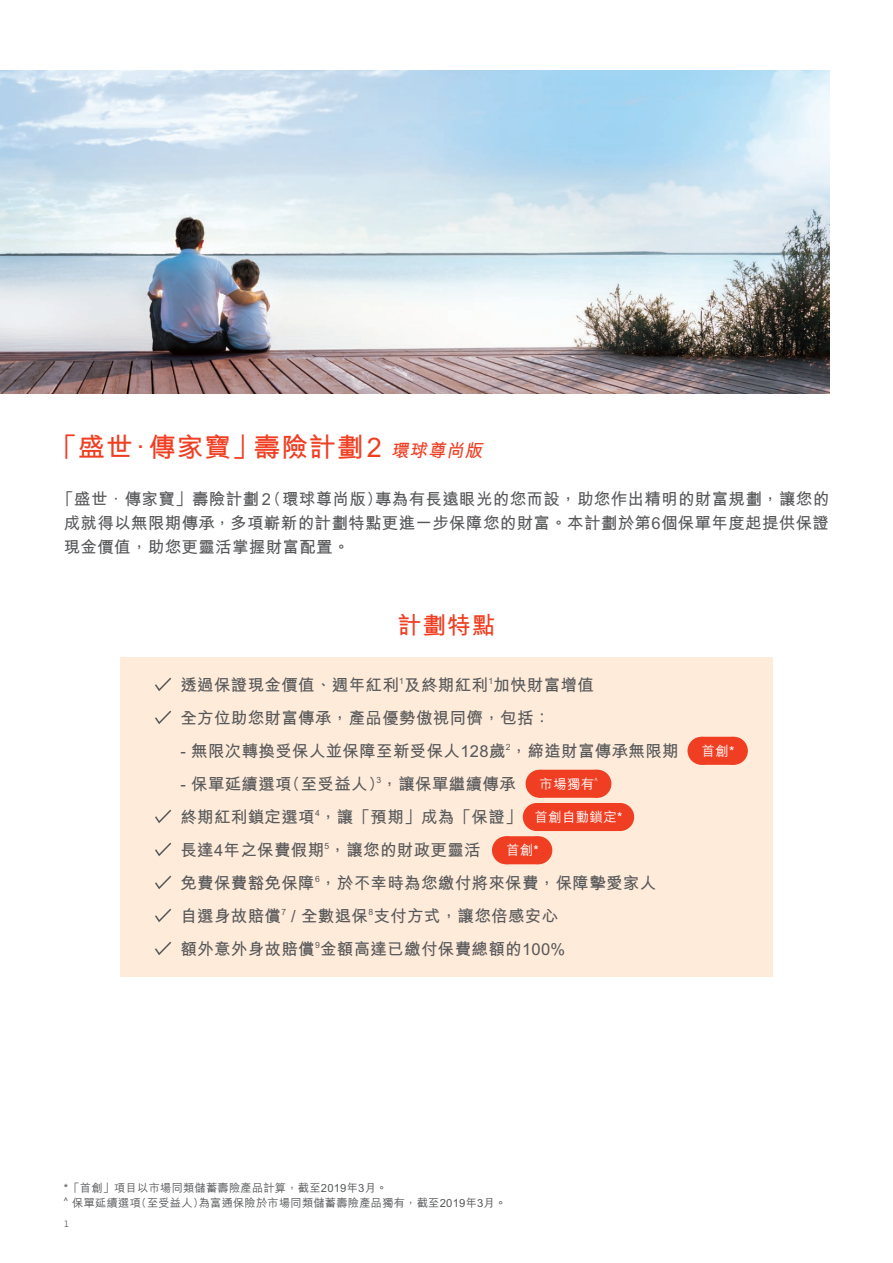
<style>
.page{position:relative;width:893px;height:1263px;background:#fff}
.page>*{position:absolute;margin:0;border:0;box-sizing:border-box;transform-origin:0 0}
.t1{font:700 27px "M Hei HK";letter-spacing:.025em;color:#ef3e22}
.t2{font:700 24px "M Hei HK";color:#ef3e22}
.t3{font:700 16.5px/33px "M Hei HK";letter-spacing:.02em;color:#57585a}
.t4{font:500 13.5px "M Hei HK";letter-spacing:.02em;color:#fff}
.t5{font:500 11.25px/15px "M Hei HK";letter-spacing:.02em;color:#57585a}
.t6{font:9px "Eina 04";color:#57585a}
.s1{font-style:italic;font-size:18px}
</style>
<div class="page">
<img style="left:0;top:70px;width:829px;height:323px">
<div style="left:120px;top:657px;width:652px;height:319px;background:#feebd9"></div>
<svg style="left:155px;top:677px;width:17px;height:14px"></svg>
<svg style="left:155px;top:710px;width:17px;height:14px"></svg>
<svg style="left:155px;top:809px;width:17px;height:14px"></svg>
<svg style="left:155px;top:842px;width:17px;height:14px"></svg>
<svg style="left:155px;top:875px;width:17px;height:14px"></svg>
<svg style="left:155px;top:908px;width:17px;height:14px"></svg>
<svg style="left:155px;top:941px;width:17px;height:14px"></svg>
<div style="left:583px;top:770px;width:28px;height:28px;background:#ef3e22;border-radius:50%"></div>
<div style="left:526px;top:770px;width:28px;height:28px;background:#ef3e22;border-radius:50%"></div>
<div style="left:528px;top:770px;width:81px;height:28px;background:#ef3e22;border-radius:14px"></div>
<div style="left:606px;top:803px;width:28px;height:28px;background:#ef3e22;border-radius:50%"></div>
<div style="left:523px;top:803px;width:28px;height:28px;background:#ef3e22;border-radius:50%"></div>
<div style="left:525px;top:803px;width:107px;height:28px;background:#ef3e22;border-radius:14px"></div>
<svg style="left:492px;top:836px;width:28px;height:28px"></svg>
<div style="left:524px;top:836px;width:28px;height:28px;background:#ef3e22;border-radius:50%"></div>
<div style="left:494px;top:836px;width:56px;height:28px;background:#ef3e22;border-radius:14px"></div>
<svg style="left:687px;top:737px;width:29px;height:28px"></svg>
<div style="left:720px;top:737px;width:28px;height:28px;background:#ef3e22;border-radius:50%"></div>
<div style="left:690px;top:737px;width:55px;height:28px;background:#ef3e22;border-radius:14px"></div>
<h1 class="t1" style="left:50px;top:428px;width:438px">「盛世．傳家寶」壽險計劃2 <span class="s1">環球尊尚版</span></h1>
<p class="t3" style="left:64px;top:486px;width:767px;line-height:24px;text-align:justify;text-indent:-6px">「盛世．傳家寶」壽險計劃 2(環球尊尚版)專為有長遠眼光的您而設，助您作出精明的財富規劃，讓您的成就得以無限期傳承，多項嶄新的計劃特點更進一步保障您的財富。本計劃於第6個保單年度起提供保證現金價值，助您更靈活掌握財富配置。</p>
<h2 class="t2" style="left:398px;top:608px;width:99px">計劃特點</h2>
<p class="t3" style="left:180px;top:667px;width:415px">透過保證現金價值、週年紅利<sup>1</sup>及終期紅利<sup>1</sup>加快財富增值全方位助您財富傳承，產品優勢傲視同儕，包括：</p>
<p class="t3" style="left:180px;top:733px;width:500px">- 無限次轉換受保人並保障至新受保人128歲<sup>2</sup>，締造財富傳承無限期</p>
<p class="t3" style="left:180px;top:766px;width:477px">- 保單延續選項(至受益人)<sup>3</sup>，讓保單繼續傳承<br>終期紅利鎖定選項<sup>4</sup>，讓「預期」成為「保證」<br>長達4年之保費假期<sup>5</sup>，讓您的財政更靈活<br>免費保費豁免保障<sup>6</sup>，於不幸時為您繳付將來保費，保障摰愛家人自選身故賠償<sup>7</sup> / 全數退保<sup>8</sup>支付方式，讓您倍感安心<br>額外意外身故賠償<sup>9</sup>金額高達已繳付保費總額的100%</p>
<p class="t4" style="left:540px;top:774px;width:60px">市場獨有<sup>^</sup></p>
<p class="t4" style="left:534px;top:807px;width:89px">首創自動鎖定*</p>
<p class="t4" style="left:506px;top:840px;width:34px">首創*</p>
<p class="t4" style="left:701px;top:741px;width:34px">首創*</p>
<p class="t5" style="left:64px;top:1179px;width:444px">*「首創」項目以市場同類儲蓄壽險產品計算，截至2019年3月。<br><sup>^</sup> 保單延續選項(至受益人)為富通保險於市場同類儲蓄壽險產品獨有，截至2019年3月。</p>
<p class="t6" style="left:64px;top:1217px;width:7px">1</p>
</div>
